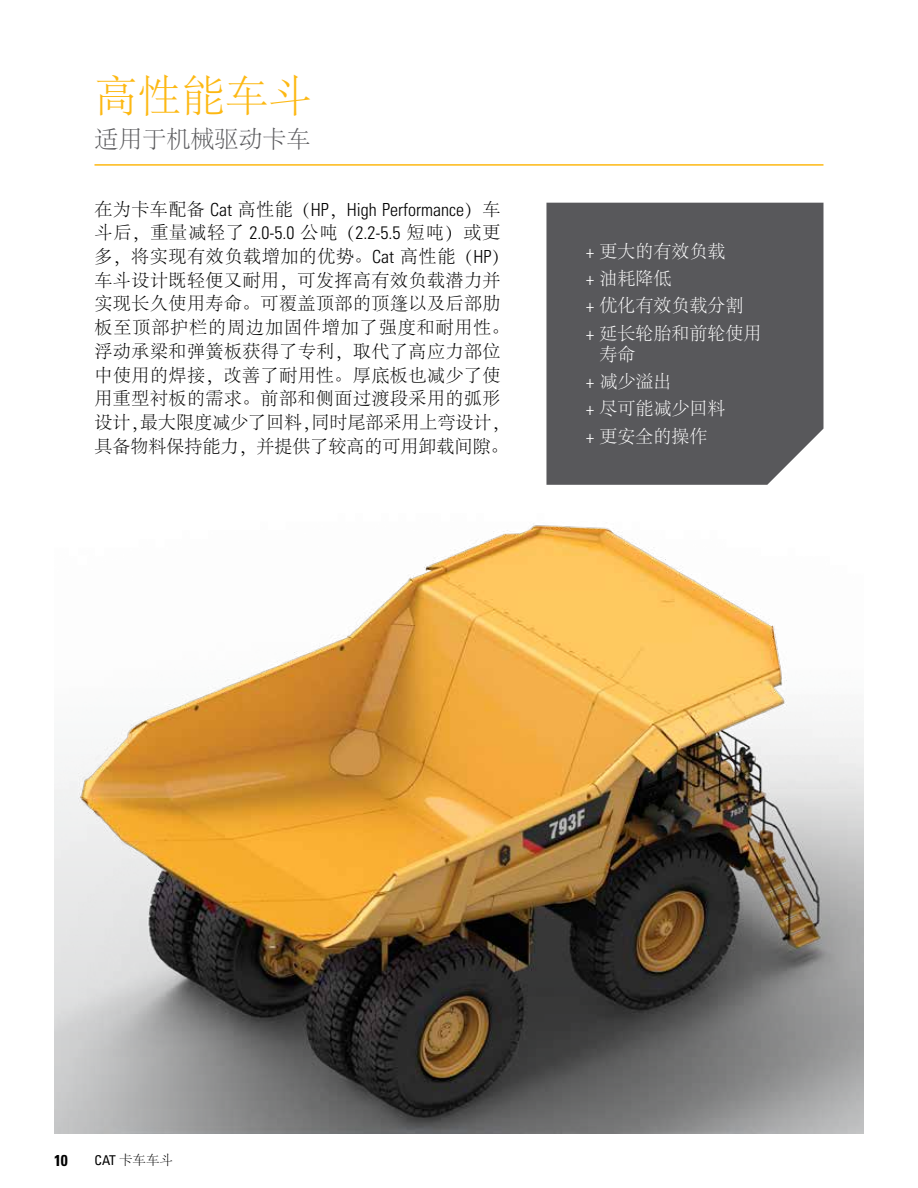
<style>
.page{position:relative;width:918px;height:1188px;background:#fff}
.page>*{position:absolute;margin:0;border:0;box-sizing:border-box;transform-origin:0 0}
.t1{font:300 43.5px "Adobe Song Std";color:#fdb812}
.t2{font:300 24px "Adobe Song Std";color:#58585b}
.t3{font:300 18px/23.7px "Adobe Song Std";letter-spacing:.03em;color:#000}
.t4{font:300 18px/27.5px "Adobe Song Std";color:#fff}
.t5{font:300 condensed 18px "Univers LT Std";color:#000}
.t6{font:700 condensed 15.75px "Univers LT Std";color:#000}
.t7{font:300 13.5px "Adobe Song Std";color:#000}
.s1{font-family:"Adobe Song Std";font-stretch:normal}
.s2{font-family:"Univers LT Std";font-stretch:condensed}
.s3{font-family:"Univers LT Std";font-weight:400;font-stretch:condensed}
</style>
<div class="page">
<img style="left:54px;top:523px;width:810px;height:611px">
<div style="left:546px;top:203px;width:277px;height:282px;background:#58585b"></div>
<hr style="left:94px;top:164px;width:730px;height:2px;background:#fdb812">
<h1 class="t1" style="left:94px;top:72px;width:219px">高性能车斗</h1>
<h2 class="t2" style="left:94px;top:127px;width:217px">适用于机械驱动卡车</h2>
<p class="t5" style="left:94px;top:199px;width:408px"><span class="s1">在为卡车配备</span> Cat <span class="s1">高性能（</span>HP<span class="s1">，</span>High Performance<span class="s1">）车</span></p>
<p class="t3" style="left:94px;top:222px;width:417px">斗后，重量减轻了 <span class="s2">2.0-5.0</span> 公吨（<span class="s2">2.2-5.5</span> 短吨）或更多，将实现有效负载增加的优势。<span class="s2">Cat</span> 高性能（<span class="s2">HP</span>）车斗设计既轻便又耐用，可发挥高有效负载潜力并实现长久使用寿命。可覆盖顶部的顶篷以及后部肋板至顶部护栏的周边加固件增加了强度和耐用性。浮动承梁和弹簧板获得了专利，取代了高应力部位中使用的焊接，改善了耐用性。厚底板也减少了使用重型衬板的需求。前部和侧面过渡段采用的弧形设计，最大限度减少了回料，同时尾部采用上弯设计，具备物料保持能力，并提供了较高的可用卸载间隙。</p>
<p class="t4" style="left:586px;top:238px;width:177px"><span class="s2">+</span> 更大的有效负载<br><span class="s2">+</span> 油耗降低<br><span class="s2">+</span> 优化有效负载分割<br><span class="s2">+</span> 延长轮胎和前轮使用</p>
<p class="t4" style="left:586px;top:341px;width:141px;text-indent:14px">寿命<br><span class="s2">+</span> 减少溢出<br><span class="s2">+</span> 尽可能减少回料<span class="s2">+</span> 更安全的操作</p>
<p class="t6" style="left:54px;top:1150px;width:15px">10</p>
<p class="t7" style="left:94px;top:1153px;width:80px"><span class="s3">CAT</span> 卡车车斗</p>
</div>
